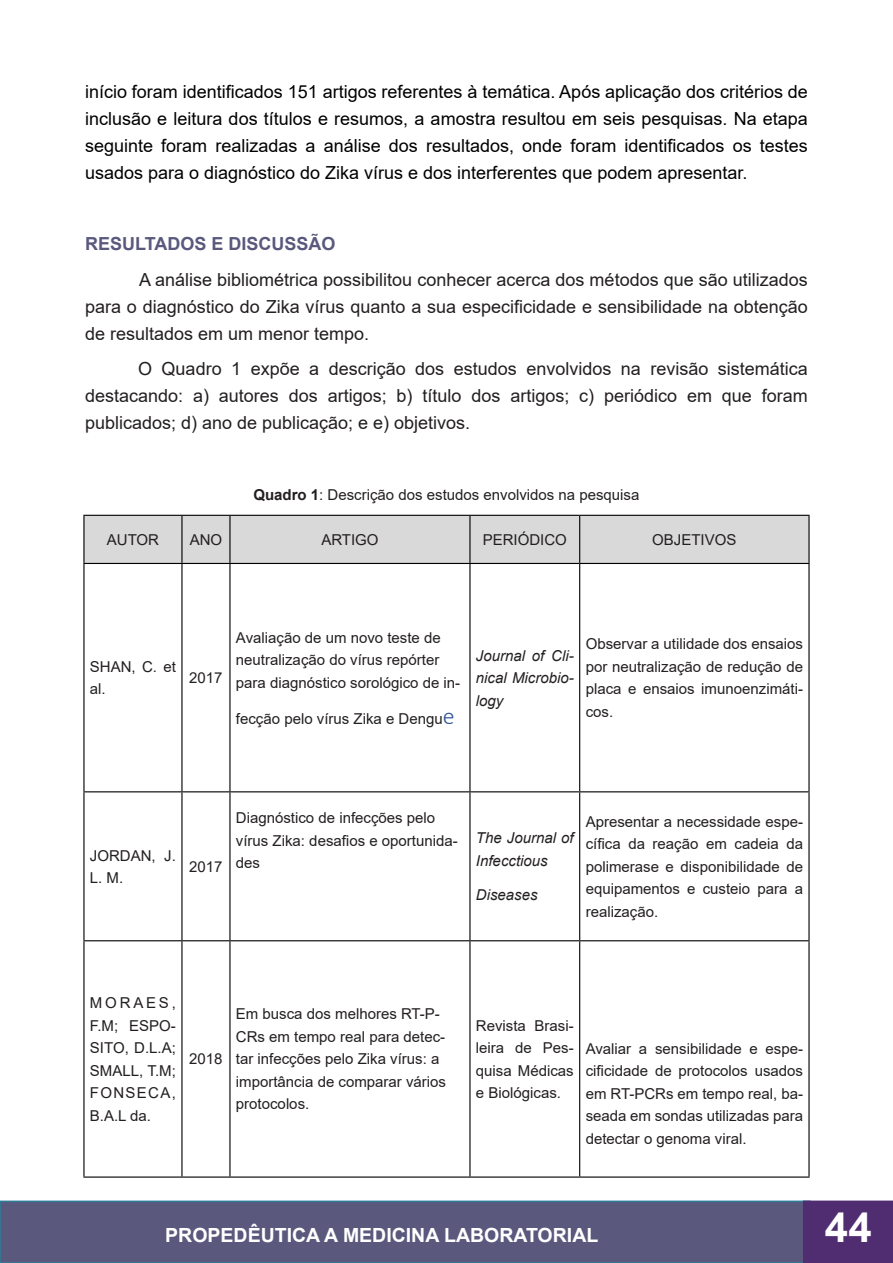
<style>
.page{position:relative;width:893px;height:1263px;background:#fff}
.page>*{position:absolute;margin:0;border:0;box-sizing:border-box;transform-origin:0 0}
.t1{font:700 42px "Arial";color:#fff}
.t2{font:700 19.5px "Arial";color:#fff}
.t3{font:18px/27px "Arial";color:#231f20;text-align:justify}
.t4{font:18px/27px "Arial";color:#000;text-align:justify}
.List_Paragraph{font:700 18px "Arial";color:#5a597d}
.Heading_1{font:15px/22.5px "Arial";color:#231f20}
.t5{font:italic 15px/22.5px "Arial";color:#231f20;text-align:justify}
.s1{font-weight:700}
.s2{font-family:"Calibri";font-weight:300;font-size:24px;color:#2f5496}
</style>
<div class="page">
<div style="left:0;top:1200px;width:811px;height:63px;background:#5a597d;border:2px solid #2c7d98"></div>
<div style="left:803px;top:1200px;width:90px;height:63px;background:#502d71;border:2px solid #502d71"></div>
<div style="left:85px;top:516px;width:723px;height:47px;background:#d9d9d9"></div>
<hr style="left:83px;top:515px;width:99px;height:1px;background:#000">
<hr style="left:182px;top:515px;width:48px;height:1px;background:#000">
<hr style="left:230px;top:515px;width:240px;height:1px;background:#000">
<hr style="left:470px;top:515px;width:110px;height:1px;background:#000">
<hr style="left:580px;top:515px;width:230px;height:1px;background:#000">
<hr style="left:83px;top:563px;width:99px;height:1px;background:#000">
<hr style="left:182px;top:563px;width:48px;height:1px;background:#000">
<hr style="left:230px;top:563px;width:240px;height:1px;background:#000">
<hr style="left:470px;top:563px;width:110px;height:1px;background:#000">
<hr style="left:580px;top:563px;width:230px;height:1px;background:#000">
<hr style="left:83px;top:791px;width:99px;height:1px;background:#000">
<hr style="left:182px;top:791px;width:48px;height:1px;background:#000">
<hr style="left:230px;top:791px;width:240px;height:1px;background:#000">
<hr style="left:470px;top:791px;width:110px;height:1px;background:#000">
<hr style="left:580px;top:791px;width:230px;height:1px;background:#000">
<hr style="left:83px;top:940px;width:99px;height:1px;background:#000">
<hr style="left:182px;top:940px;width:48px;height:1px;background:#000">
<hr style="left:230px;top:940px;width:240px;height:1px;background:#000">
<hr style="left:470px;top:940px;width:110px;height:1px;background:#000">
<hr style="left:580px;top:940px;width:230px;height:1px;background:#000">
<hr style="left:83px;top:1176px;width:99px;height:1px;background:#000">
<hr style="left:182px;top:1176px;width:48px;height:1px;background:#000">
<hr style="left:230px;top:1176px;width:240px;height:1px;background:#000">
<hr style="left:470px;top:1176px;width:110px;height:1px;background:#000">
<hr style="left:580px;top:1176px;width:230px;height:1px;background:#000">
<hr style="left:83px;top:516px;width:2px;height:47px;background:#000">
<hr style="left:83px;top:564px;width:2px;height:227px;background:#000">
<hr style="left:83px;top:792px;width:2px;height:148px;background:#000">
<hr style="left:83px;top:941px;width:2px;height:235px;background:#000">
<hr style="left:181px;top:516px;width:2px;height:47px;background:#000">
<hr style="left:229px;top:516px;width:2px;height:47px;background:#000">
<hr style="left:469px;top:516px;width:1px;height:47px;background:#000">
<hr style="left:579px;top:516px;width:1px;height:47px;background:#000">
<hr style="left:808px;top:516px;width:2px;height:47px;background:#000">
<hr style="left:181px;top:564px;width:2px;height:227px;background:#000">
<hr style="left:229px;top:564px;width:2px;height:227px;background:#000">
<hr style="left:469px;top:564px;width:1px;height:227px;background:#000">
<hr style="left:579px;top:564px;width:1px;height:227px;background:#000">
<hr style="left:808px;top:564px;width:2px;height:227px;background:#000">
<hr style="left:181px;top:792px;width:2px;height:148px;background:#000">
<hr style="left:229px;top:792px;width:2px;height:148px;background:#000">
<hr style="left:469px;top:792px;width:1px;height:148px;background:#000">
<hr style="left:579px;top:792px;width:1px;height:148px;background:#000">
<hr style="left:808px;top:792px;width:2px;height:148px;background:#000">
<hr style="left:181px;top:941px;width:2px;height:235px;background:#000">
<hr style="left:229px;top:941px;width:2px;height:235px;background:#000">
<hr style="left:469px;top:941px;width:1px;height:235px;background:#000">
<hr style="left:579px;top:941px;width:1px;height:235px;background:#000">
<hr style="left:808px;top:941px;width:2px;height:235px;background:#000">
<p class="t4" style="left:85px;top:78px;width:724px">início foram identificados 151 artigos referentes à temática. Após aplicação dos critérios de inclusão e leitura dos títulos e resumos, a amostra resultou em seis pesquisas. Na etapa seguinte foram realizadas a análise dos resultados, onde foram identificados os testes usados para o diagnóstico do Zika vírus e dos interferentes que podem apresentar.</p>
<p class="List_Paragraph" style="left:85px;top:231px;width:252px">RESULTADOS E DISCUSSÃO</p>
<p class="t3" style="left:85px;top:266px;width:724px;text-indent:54px">A análise bibliométrica possibilitou conhecer acerca dos métodos que são utilizados para o diagnóstico do Zika vírus quanto a sua especificidade e sensibilidade na obtenção de resultados em um menor tempo.</p>
<p class="t3" style="left:85px;top:355px;width:724px;text-indent:53px">O Quadro 1 expõe a descrição dos estudos envolvidos na revisão sistemática destacando: a) autores dos artigos; b) título dos artigos; c) periódico em que foram publicados; d) ano de publicação; e e) objetivos.</p>
<p class="Heading_1" style="left:253px;top:484px;width:387px"><span class="s1">Quadro 1</span>: Descrição dos estudos envolvidos na pesquisa</p>
<p class="Heading_1" style="left:107px;top:528px;width:54px">AUTOR</p>
<p class="Heading_1" style="left:190px;top:528px;width:34px">ANO</p>
<p class="Heading_1" style="left:321px;top:528px;width:59px">ARTIGO</p>
<p class="Heading_1" style="left:483px;top:528px;width:86px">PERIÓDICO</p>
<p class="Heading_1" style="left:652px;top:528px;width:86px">OBJETIVOS</p>
<p class="Heading_1" style="left:90px;top:655px;width:87px">SHAN, C. et al.</p>
<p class="Heading_1" style="left:189px;top:666px;width:35px">2017</p>
<p class="Heading_1" style="left:236px;top:626px;width:226px">Avaliação de um novo teste de neutralização do vírus repórter para diagnóstico sorológico de in-</p>
<p class="Heading_1" style="left:236px;top:707px;width:220px">fecção pelo vírus Zika e Dengu<span class="s2">e</span></p>
<p class="t5" style="left:476px;top:644px;width:99px">Journal of Cli&shy;nical Microbio&shy;logy</p>
<p class="Heading_1" style="left:586px;top:633px;width:219px;text-align:justify">Observar a utilidade dos ensaios por neutralização de redução de placa e ensaios imunoenzimáti&shy;cos.</p>
<p class="Heading_1" style="left:90px;top:844px;width:87px">JORDAN, J.<br>L. M.</p>
<p class="Heading_1" style="left:189px;top:855px;width:35px">2017</p>
<p class="Heading_1" style="left:236px;top:806px;width:223px">Diagnóstico de infecções pelo vírus Zika: desafios e oportunida&shy;des</p>
<p class="t5" style="left:476px;top:827px;width:99px">The Journal of<br>Infecctious</p>
<p class="t5" style="left:476px;top:884px;width:63px">Diseases</p>
<p class="Heading_1" style="left:586px;top:810px;width:219px;text-align:justify">Apresentar a necessidade espe&shy;cífica da reação em cadeia da polimerase e disponibilidade de equipamentos e custeio para a realização.</p>
<p class="Heading_1" style="left:90px;top:991px;width:88px;text-align:justify">MORAES, F.M; ESPO-SITO, D.L.A; SMALL, T.M; FONSECA, B.A.L da.</p>
<p class="Heading_1" style="left:189px;top:1048px;width:35px">2018</p>
<p class="Heading_1" style="left:236px;top:1003px;width:212px">Em busca dos melhores RT-P-<br>CRs em tempo real para detec&shy;tar infecções pelo Zika vírus: a importância de comparar vários protocolos.</p>
<p class="Heading_1" style="left:476px;top:1014px;width:99px;text-align:justify">Revista Brasi&shy;leira de Pes&shy;quisa Médicas e Biológicas.</p>
<p class="Heading_1" style="left:586px;top:1037px;width:219px;text-align:justify">Avaliar a sensibilidade e espe&shy;cificidade de protocolos usados em RT-PCRs em tempo real, ba&shy;seada em sondas utilizadas para detectar o genoma viral.</p>
<h2 class="t2" style="left:165px;top:1221px;width:434px">PROPEDÊUTICA A MEDICINA LABORATORIAL</h2>
<h1 class="t1" style="left:825px;top:1198px;width:48px">44</h1>
</div>
